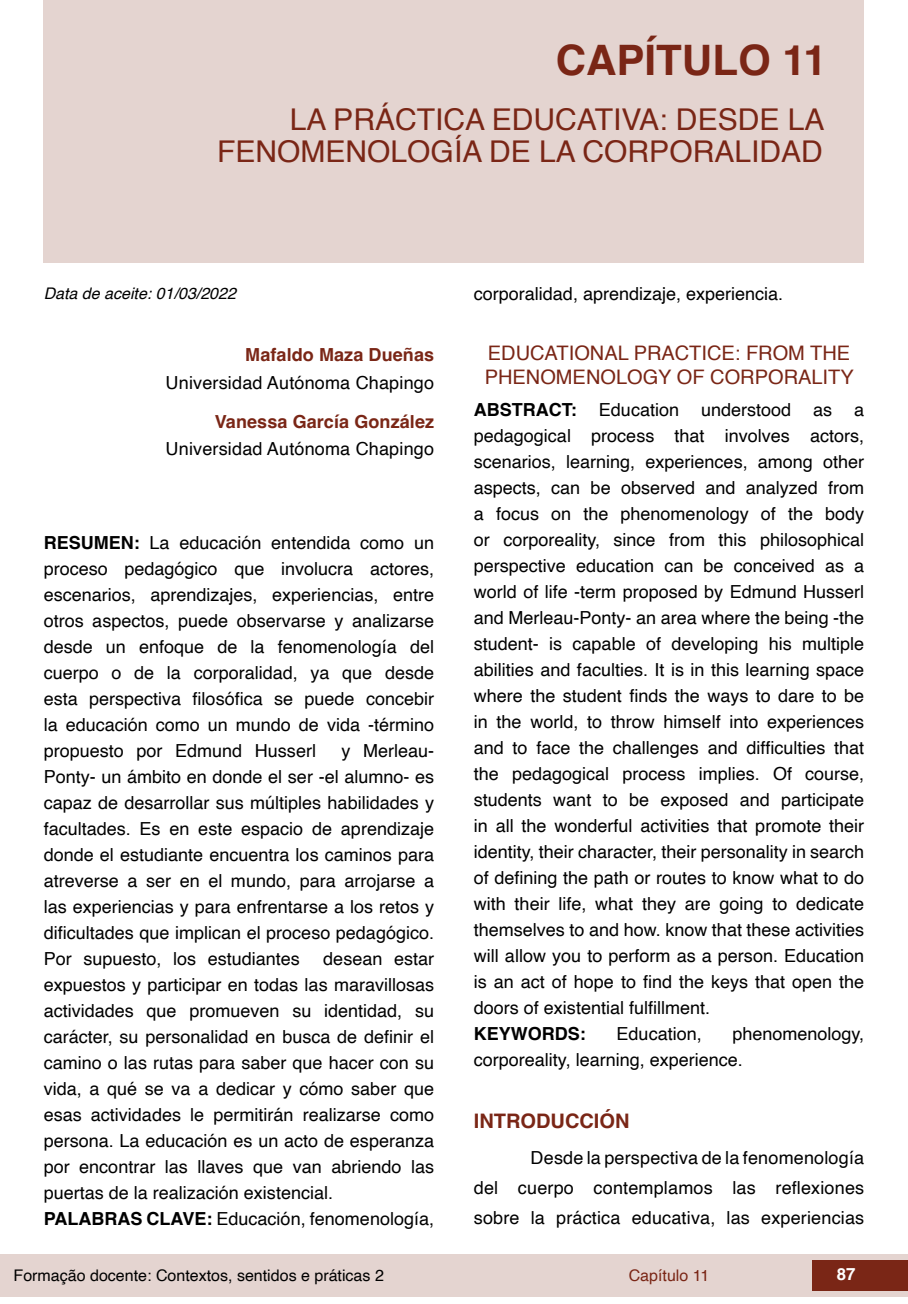
<style>
.page{position:relative;width:908px;height:1304px;background:#fff}
.page>*{position:absolute;margin:0;border:0;box-sizing:border-box;transform-origin:0 0}
.t1{font:700 42px "Helvetica";color:#7a2616}
.t2{font:30px/32px "Helvetica";color:#7a2616;text-align:right}
.t3{font:20px/24px "Helvetica";color:#7a2616}
.t4{font:700 20px "Helvetica";color:#7a2616}
.t5{font:18px/26px "Helvetica";color:#000;text-align:justify}
.t6{font:700 18px "Helvetica";letter-spacing:.005em;color:#7a2616}
.t7{font:700 18px "Helvetica";color:#000}
.t8{font:700 16.8px "Helvetica";color:#fff}
.t9{font:16px "Helvetica";color:#000}
.t10{font:italic 16px "Helvetica";color:#000}
.t11{font:16px "Helvetica";color:#7a2616}
.s1{font-weight:700}
</style>
<div class="page">
<div style="left:0;top:1254px;width:906px;height:43px;background:#e4d4d0"></div>
<div style="left:812px;top:1261px;width:95px;height:30px;background:#7a2616"></div>
<div style="left:44px;top:0;width:819px;height:263px;background:#e4d4d0"></div>
<h1 class="t1" style="left:555px;top:35px;width:272px">CAPÍTULO 11</h1>
<h2 class="t2" style="left:217px;top:104px;width:608px">LA PRÁCTICA EDUCATIVA: DESDE LA<br>FENOMENOLOGÍA DE LA CORPORALIDAD</h2>
<p class="t10" style="left:44px;top:280px;width:194px">Data de aceite: 01/03/2022</p>
<p class="t6" style="left:245px;top:344px;width:190px">Mafaldo Maza Dueñas</p>
<p class="t5" style="left:165px;top:370px;width:270px">Universidad Autónoma Chapingo</p>
<p class="t6" style="left:215px;top:411px;width:221px">Vanessa García González</p>
<p class="t5" style="left:165px;top:437px;width:270px">Universidad Autónoma Chapingo</p>
<p class="t5" style="left:44px;top:531px;width:392px"><span class="s1">RESUMEN:</span> La educación entendida como un proceso pedagógico que involucra actores, escenarios, aprendizajes, experiencias, entre otros aspectos, puede observarse y analizarse desde un enfoque de la fenomenología del cuerpo o de la corporalidad, ya que desde esta perspectiva filosófica se puede concebir la educación como un mundo de vida -término propuesto por Edmund Husserl</p>
<p class="t5" style="left:44px;top:739px;width:392px;text-indent:297px">y Merleau-Ponty- un ámbito en donde el ser -el alumno- es capaz de desarrollar sus múltiples habilidades y facultades. Es en este espacio de aprendizaje donde el estudiante encuentra los caminos para atreverse a ser en el mundo, para arrojarse a las experiencias y para enfrentarse a los retos y dificultades que implican el proceso pedagógico.<br>Por supuesto, los estudiantes</p>
<p class="t5" style="left:44px;top:947px;width:392px;text-align:left;text-indent:279px">desean estar expuestos y participar en todas las maravillosas actividades que promueven su identidad, su carácter, su personalidad en busca de definir el camino o las rutas para saber que hacer con su vida, a qué se va a dedicar y cómo saber que esas actividades le permitirán realizarse como persona. La educación es un acto de esperanza por encontrar las llaves que van abriendo las puertas de la realización existencial.<br><span class="s1">PALABRAS CLAVE:</span> Educación, fenomenología,</p>
<p class="t5" style="left:473px;top:281px;width:311px">corporalidad, aprendizaje, experiencia.</p>
<p class="t3" style="left:484px;top:342px;width:370px">EDUCATIONAL PRACTICE: FROM THE<br>PHENOMENOLOGY OF CORPORALITY</p>
<p class="t5" style="left:473px;top:397px;width:392px"><span class="s1">ABSTRACT:</span> Education understood as a pedagogical process that involves actors, scenarios, learning, experiences, among other aspects, can be observed and analyzed from a focus on the phenomenology of the body or corporeality, since from this philosophical perspective education can be conceived as a world of life -term proposed by Edmund Husserl and Merleau-Ponty- an area where the being -the student- is capable of developing his multiple abilities and faculties. It is in this learning space where the student finds the ways to dare to be in the world, to throw himself into experiences and to face the challenges and difficulties that the pedagogical process implies. Of course, students want to be exposed and participate in all the wonderful activities that promote their identity, their character, their personality in search of defining the path or routes to know what to do with their life, what they are going to dedicate themselves to and how. know that these activities will allow you to perform as a person. Education is an act of hope to find the keys that open the doors of existential fulfillment.</p>
<p class="t7" style="left:473px;top:1022px;width:113px">KEYWORDS:</p>
<p class="t5" style="left:616px;top:1021px;width:87px">Education,</p>
<p class="t5" style="left:473px;top:1021px;width:392px;text-indent:258px">phenomenology, corporeality, learning, experience.</p>
<p class="t4" style="left:473px;top:1109px;width:157px">INTRODUCCIÓN</p>
<p class="t5" style="left:473px;top:1143px;width:391px;line-height:30px;text-indent:57px">Desde la perspectiva de la fenomenología del cuerpo contemplamos las reflexiones sobre la práctica educativa, las experiencias</p>
<p class="t9" style="left:14px;top:1263px;width:371px">Formação docente: Contextos, sentidos e práticas 2</p>
<p class="t11" style="left:628px;top:1263px;width:82px">Capítulo 11</p>
<p class="t8" style="left:836px;top:1264px;width:20px">87</p>
</div>
